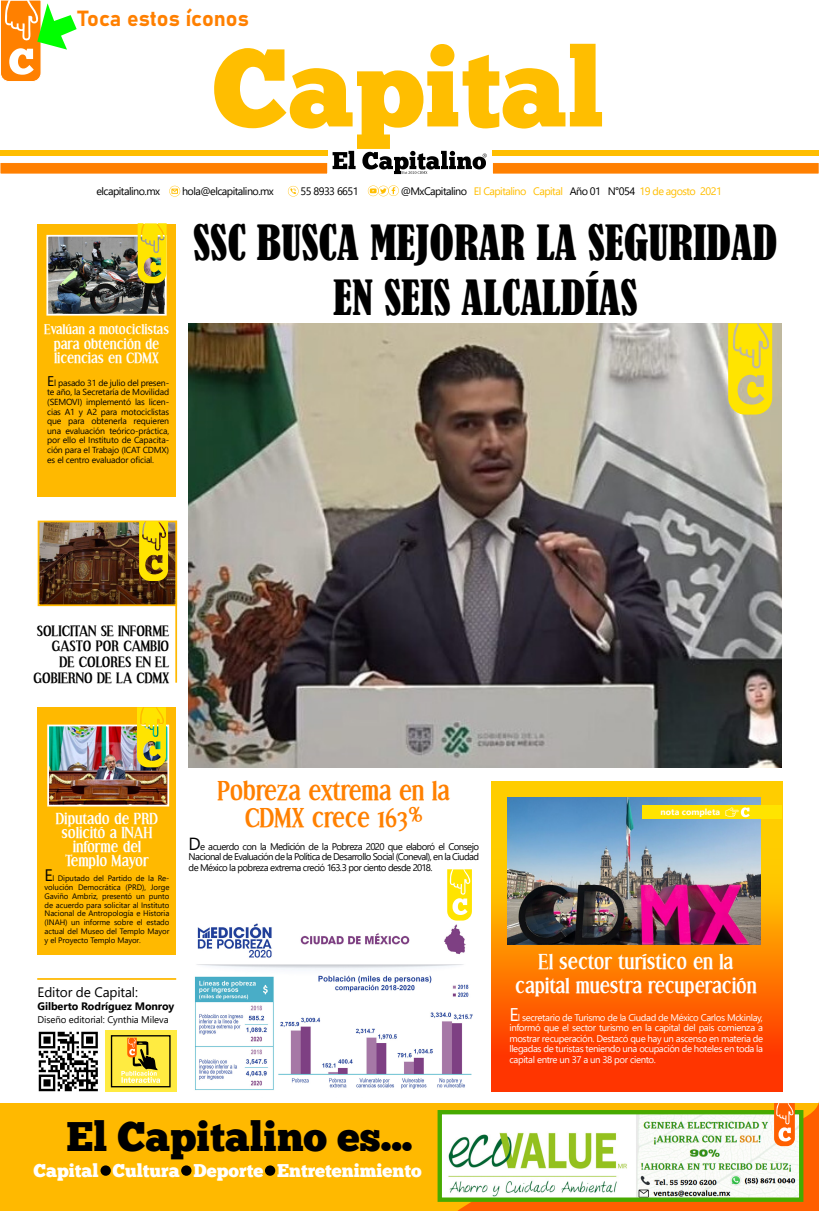
<style>
.page{position:relative;width:819px;height:1211px;background:#fff}
.page>*{position:absolute;margin:0;border:0;box-sizing:border-box;transform-origin:0 0}
.t1{font:110.16px "Chunk Five Ex";color:#ffbe00}
.t2{font:condensed 45.5px "Bernard";color:#000}
.t3{font:41.12px "Chunk Five Ex";color:#000}
.t4{font:700 25.38px "Effloresce";color:#ff8000}
.t5{font:21.61px "Bahnschrift";color:#ff8000}
.t6{font:700 20.12px "Effloresce";color:#fff}
.t7{font:18.38px "Chunk Five Ex";color:#fff}
.t8{font:700 14.88px "Effloresce";color:#fff}
.t9{font:700 14px/15.8px "Effloresce";color:#000;text-align:right}
.t10{font:700 14px/14.9px "Effloresce";color:#fff}
.t11{font:13.65px "Segoe UI";letter-spacing:-.01em;color:#000}
.t12{font:700 13.12px "Effloresce";color:#fff}
.t13{font:10.76px "Segoe UI";letter-spacing:-.05em;color:#ffbe00}
.t14{font:10.76px "Segoe UI";letter-spacing:-.05em;color:#000}
.t15{font:700 10.76px "Segoe UI";letter-spacing:-.01em;color:#000}
.t16{font:9.62px/10.5px "Segoe UI";letter-spacing:-.04em;color:#fff;text-align:justify}
.t17{font:9.62px/10.5px "Segoe UI";letter-spacing:-.055em;color:#000;text-align:justify}
.t18{font:9.62px "Segoe UI";letter-spacing:-.01em;color:#000}
.t19{font:8.75px/9.6px "Segoe UI";letter-spacing:-.02em;color:#000;text-align:justify}
.t20{font:700 8.75px "Segoe UI";color:#fff}
.t21{font:7.88px/8.8px "Segoe UI";letter-spacing:-.01em;color:#000;text-align:justify}
.s1{color:#000}
.s2{font-size:14px}
.s3{font-size:16.62px}
.s4{font-size:17.5px}
.s5{font-size:18.38px}
</style>
<div class="page">
<img style="left:189px;top:323px;width:592px;height:445px">
<svg style="left:491px;top:782px;width:291px;height:309px;background:#fe6c00"></svg>
<div style="left:37px;top:707px;width:139px;height:248px;background:#ffb900"></div>
<hr style="left:175px;top:521px;width:2px;height:161px;background:#ffb900">
<div style="left:0;top:1103px;width:819px;height:107px;background:#ffb900"></div>
<svg style="left:457px;top:1102px;width:362px;height:108px;fill:#ff5f00"></svg>
<div style="left:100px;top:1165px;width:11px;height:10px;background:#000;border-radius:50%"></div>
<div style="left:181px;top:1165px;width:10px;height:10px;background:#000;border-radius:50%"></div>
<div style="left:265px;top:1165px;width:10px;height:10px;background:#000;border-radius:50%"></div>
<div style="left:37px;top:224px;width:139px;height:272px;background:#ffb900"></div>
<div style="left:0;top:150px;width:327px;height:6px;background:#ffbe00"></div>
<svg style="left:0;top:151px;width:486px;height:24px"></svg>
<div style="left:492px;top:150px;width:327px;height:6px;background:#ffbe00"></div>
<svg style="left:492px;top:163px;width:327px;height:11px;background:#ff850a"></svg>
<svg style="left:1px;top:0;width:76px;height:82px"></svg>
<svg style="left:169px;top:186px;width:11px;height:11px"></svg>
<svg style="left:288px;top:186px;width:10px;height:10px"></svg>
<svg style="left:368px;top:185px;width:31px;height:11px"></svg>
<img style="left:442px;top:1114px;width:356px;height:82px">
<div style="left:437px;top:1109px;width:366px;height:92px;border:4px solid #47aa00"></div>
<svg style="left:774px;top:1103px;width:20px;height:43px"></svg>
<img style="left:49px;top:238px;width:115px;height:74px">
<div style="left:46px;top:235px;width:121px;height:80px;border:2px solid #fff"></div>
<img style="left:41px;top:523px;width:133px;height:80px">
<div style="left:38px;top:520px;width:139px;height:86px;border:2px solid #ffb900"></div>
<img style="left:50px;top:727px;width:116px;height:76px">
<div style="left:47px;top:724px;width:122px;height:82px;border:2px solid #fff"></div>
<svg style="left:728px;top:323px;width:44px;height:91px;background:#f0d924"></svg>
<img style="left:195px;top:920px;width:278px;height:170px">
<img style="left:507px;top:797px;width:254px;height:147px">
<svg style="left:137px;top:707px;width:29px;height:60px;background:#dfcf16"></svg>
<svg style="left:139px;top:521px;width:29px;height:60px;background:#d8ba06"></svg>
<svg style="left:138px;top:223px;width:29px;height:60px;background:#e3ce1b"></svg>
<svg style="left:447px;top:869px;width:25px;height:51px"></svg>
<div style="left:642px;top:805px;width:139px;height:13px;background:#ffe400"></div>
<svg style="left:725px;top:807px;width:24px;height:10px"></svg>
<img style="left:38px;top:1031px;width:60px;height:60px">
<div style="left:105px;top:1030px;width:71px;height:61px;background:#ffeb41"></div>
<div style="left:111px;top:1035px;width:60px;height:52px;border:1px solid #000"></div>
<svg style="left:121px;top:1037px;width:39px;height:45px"></svg>
<hr style="left:37px;top:978px;width:139px;height:1px;background:#ffb900">
<p class="t5" style="left:78px;top:2px;width:172px">Toca estos íconos</p>
<p class="t1" style="left:212px;top:5px;width:392px">Capital</p>
<p class="t14" style="left:96px;top:181px;width:65px">elcapitalino.mx</p>
<p class="t14" style="left:182px;top:181px;width:93px">hola@elcapitalino.mx</p>
<p class="t14" style="left:300px;top:181px;width:60px">55 8933 6651</p>
<p class="t13" style="left:400px;top:181px;width:323px"><span class="s1">@MxCapitalino</span> El Capitalino Capital <span class="s1">Año 01 N°054</span> 19 de agosto 2021</p>
<p class="t12" style="left:44px;top:321px;width:126px">Evalúan a motociclistas</p>
<p class="t10" style="left:54px;top:336px;width:107px">para obtención de licencias en CDMX</p>
<p class="t19" style="left:47px;top:377px;width:123px"><span class="s2">E</span>l pasado 31 de julio del presen&shy;te año, la Secretaría de Movilidad (SEMOVI) implementó las licen&shy;cias A1 y A2 para motociclistas que para obtenerla requieren una evaluación teórico-práctica, por ello el Instituto de Capacita&shy;ción para el Trabajo (ICAT CDMX) es el centro evaluador oficial.</p>
<p class="t2" style="left:193px;top:216px;width:586px">SSC BUSCA MEJORAR LA SEGURIDAD</p>
<p class="t2" style="left:333px;top:271px;width:306px">EN SEIS ALCALDÍAS</p>
<p class="t9" style="left:33px;top:623px;width:137px">SOLICITAN SE INFORME<br>GASTO POR CAMBIO<br>DE COLORES EN EL<br>GOBIERNO DE LA CDMX</p>
<p class="t4" style="left:217px;top:777px;width:234px">Pobreza extrema en la</p>
<p class="t8" style="left:56px;top:810px;width:104px">Diputado de PRD</p>
<p class="t4" style="left:245px;top:803px;width:180px">CDMX crece 163%</p>
<p class="t8" style="left:62px;top:824px;width:92px">solicitó a INAH</p>
<p class="t8" style="left:73px;top:838px;width:70px">informe del</p>
<p class="t8" style="left:65px;top:852px;width:85px">Templo Mayor</p>
<p class="t21" style="left:45px;top:873px;width:126px"><span class="s3">E</span>l Diputado del Partido de la Re&shy;volución Democrática (PRD), Jorge Gaviño Ambriz, presentó un punto de acuerdo para solicitar al Instituto Nacional de Antropología e Historia (INAH) un informe sobre el estado actual del Museo del Templo Mayor y el Proyecto Templo Mayor.</p>
<p class="t17" style="left:189px;top:840px;width:292px"><span class="s4">D</span>e acuerdo con la Medición de la Pobreza 2020 que elaboró el Consejo Nacional de Evaluación de la Política de Desarrollo Social (Coneval), en la Ciudad de México la pobreza extrema creció 163.3 por ciento desde 2018.</p>
<p class="t11" style="left:38px;top:979px;width:102px">Editor de Capital:</p>
<p class="t15" style="left:38px;top:995px;width:138px">Gilberto Rodríguez Monroy</p>
<p class="t18" style="left:38px;top:1010px;width:132px">Diseño editorial: Cynthia Mileva</p>
<p class="t3" style="left:67px;top:1106px;width:347px">El Capitalino es...</p>
<p class="t7" style="left:33px;top:1156px;width:389px">Capital Cultura Deporte Entretenimiento</p>
<p class="t20" style="left:660px;top:803px;width:61px">nota completa</p>
<p class="t6" style="left:538px;top:950px;width:196px">El sector turístico en la</p>
<p class="t6" style="left:515px;top:974px;width:243px">capital muestra recuperación</p>
<p class="t16" style="left:509px;top:1011px;width:255px"><span class="s5">E</span>l secretario de Turismo de la Ciudad de México Carlos Mckinlay, informó que el sector turismo en la capital del país comienza a mostrar recuperación. Destacó que hay un ascenso en materia de llegadas de turistas teniendo una ocupación de hoteles en toda la capital entre un 37 a un 38 por ciento.</p>
</div>
